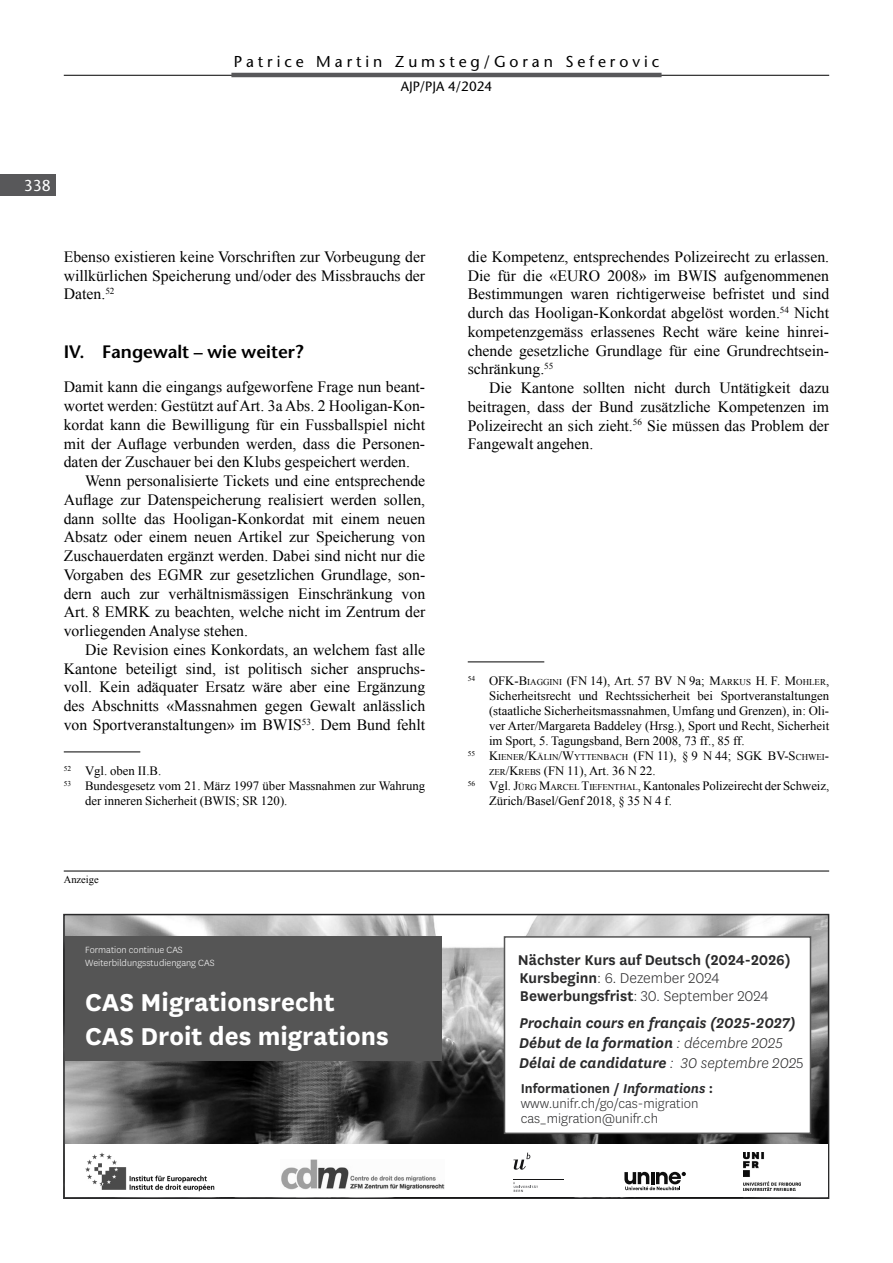
<style>
.page{position:relative;width:893px;height:1263px;background:#fff}
.page>*{position:absolute;margin:0;border:0;box-sizing:border-box;transform-origin:0 0}
.t1{font:700 28.5px/34.2px "National Uni Fr";color:#fff}
.t2{font:600 18px "Stone Sans Std";color:#000}
.t3{font:italic 600 16.5px/19.8px "National Uni Fr";color:#2a2a2b}
.t4{font:600 16.5px/18px "National Uni Fr";color:#2a2a2b}
.t5{font:15.75px/18.8px "Times New Roman";color:#000;text-align:justify}
.t6{font:500 15.75px "Stone Sans Std";letter-spacing:.25em;color:#000}
.t7{font:500 15.75px "Stone Sans Std";color:#fff}
.t8{font:300 15px/15px "National Uni Fr";color:#2a2a2b}
.t9{font:500 13.5px "Stone Sans Std";color:#000}
.t10{font:12.75px/15px "Times New Roman";color:#000;text-align:justify}
.t11{font:300 10.5px/12.6px "National Uni Fr";color:#fff}
.t12{font:10.5px "Times New Roman";color:#000}
.t13{font:8.85px "Times New Roman";color:#000}
.s1{font-style:inherit}
.s2{font-size:8.85px}
.s3{font-size:12.75px}
.s4{font-weight:300}
.s5{font-weight:300;font-style:normal}
.s6{font-weight:600}
.s7{font-weight:600;font-style:italic}
</style>
<div class="page">
<hr style="left:64px;top:75px;width:765px;height:1px;background:#000">
<div style="left:0;top:174px;width:55px;height:22px;background:#58585a"></div>
<hr style="left:231px;top:73px;width:431px;height:4px;background:#58585a">
<hr style="left:64px;top:752px;width:76px;height:1px;background:#000">
<hr style="left:468px;top:662px;width:76px;height:1px;background:#000">
<hr style="left:64px;top:871px;width:765px;height:1px;background:#000">
<img style="left:66px;top:917px;width:760px;height:227px">
<div style="left:63px;top:914px;width:766px;height:285px;border:2px solid #2a2a2b"></div>
<div style="left:65px;top:1144px;width:763px;height:53px;background:#fff"></div>
<div style="left:504px;top:937px;width:306px;height:196px;background:#fff"></div>
<div style="left:504px;top:936px;width:307px;height:198px;border:2px solid #555"></div>
<img style="left:281px;top:1160px;width:164px;height:29px">
<svg style="left:624px;top:1172px;width:62px;height:18px"></svg>
<svg style="left:513px;top:1152px;width:17px;height:18px"></svg>
<hr style="left:513px;top:1179px;width:51px;height:1px;background:#141415">
<svg style="left:514px;top:1182px;width:24px;height:10px"></svg>
<img style="left:85px;top:1152px;width:130px;height:40px">
<div style="left:65px;top:936px;width:377px;height:124px;background:#555"></div>
<img style="left:744px;top:1152px;width:56px;height:38px">
<p class="t6" style="left:234px;top:52px;width:427px">Patrice Martin Zumsteg/Goran Seferovic</p>
<p class="t9" style="left:401px;top:79px;width:93px">AJP/PJA 4/2024</p>
<p class="t7" style="left:24px;top:176px;width:29px">338</p>
<p class="t5" style="left:64px;top:247px;width:363px">Ebenso existieren keine Vorschriften zur Vorbeugung der willkürlichen Speicherung und/oder des Missbrauchs der Daten.<sup>52</sup></p>
<p class="t2" style="left:64px;top:341px;width:241px">IV. Fangewalt – wie weiter?</p>
<p class="t5" style="left:64px;top:377px;width:363px">Damit kann die eingangs aufgeworfene Frage nun beant-</p>
<p class="t5" style="left:64px;top:396px;width:363px">wortet werden: Gestützt auf Art. 3a Abs. 2 Hooligan-Kon-</p>
<p class="t5" style="left:64px;top:415px;width:363px">kordat kann die Bewilligung für ein Fussballspiel nicht</p>
<p class="t5" style="left:64px;top:434px;width:362px">mit der Auflage verbunden werden, dass die Personen-</p>
<p class="t5" style="left:64px;top:452px;width:348px">daten der Zuschauer bei den Klubs gespeichert werden.</p>
<p class="t5" style="left:85px;top:471px;width:342px">Wenn personalisierte Tickets und eine entsprechende</p>
<p class="t5" style="left:64px;top:490px;width:363px">Auflage zur Datenspeicherung realisiert werden sollen,</p>
<p class="t5" style="left:64px;top:509px;width:363px">dann sollte das Hooligan-Konkordat mit einem neuen</p>
<p class="t5" style="left:64px;top:527px;width:363px">Absatz oder einem neuen Artikel zur Speicherung von</p>
<p class="t5" style="left:64px;top:546px;width:363px">Zuschauerdaten ergänzt werden. Dabei sind nicht nur die</p>
<p class="t5" style="left:64px;top:565px;width:363px">Vorgaben des EGMR zur gesetzlichen Grundlage, son-</p>
<p class="t5" style="left:64px;top:584px;width:363px">dern auch zur verhältnismässigen Einschränkung von</p>
<p class="t5" style="left:64px;top:602px;width:363px">Art. 8 EMRK zu beachten, welche nicht im Zentrum der</p>
<p class="t5" style="left:64px;top:621px;width:186px">vorliegenden Analyse stehen.</p>
<p class="t5" style="left:85px;top:640px;width:342px">Die Revision eines Konkordats, an welchem fast alle</p>
<p class="t5" style="left:64px;top:659px;width:363px">Kantone beteiligt sind, ist politisch sicher anspruchs-</p>
<p class="t5" style="left:64px;top:677px;width:363px">voll. Kein adäquater Ersatz wäre aber eine Ergänzung</p>
<p class="t5" style="left:64px;top:696px;width:363px">des Abschnitts «Massnahmen gegen Gewalt anlässlich</p>
<p class="t5" style="left:64px;top:715px;width:363px">von Sportveranstaltungen» im BWIS<sup>53</sup>. Dem Bund fehlt</p>
<p class="t10" style="left:64px;top:763px;width:99px"><sup>52</sup> Vgl. oben II.B.</p>
<p class="t10" style="left:64px;top:778px;width:363px"><sup>53</sup> Bundesgesetz vom 21. März 1997 über Massnahmen zur Wahrung</p>
<p class="t10" style="left:85px;top:793px;width:204px">der inneren Sicherheit (BWIS; SR 120).</p>
<p class="t12" style="left:64px;top:872px;width:36px">Anzeige</p>
<p class="t11" style="left:85px;top:943px;width:131px">Formation continue CAS<br>Weiterbildungsstudiengang CAS</p>
<h1 class="t1" style="left:85px;top:983px;width:305px">CAS Migrationsrecht<br>CAS Droit des migrations</h1>
<p class="t5" style="left:468px;top:247px;width:363px">die Kompetenz, entsprechendes Polizeirecht zu erlassen.<br>Die für die «EURO 2008» im BWIS aufgenommenen Bestimmungen waren richtigerweise befristet und sind durch das Hooligan-Konkordat abgelöst worden.<sup>54</sup> Nicht kompetenzgemäss erlassenes Recht wäre keine hinrei&shy;chende gesetzliche Grundlage für eine Grundrechtsein&shy;schränkung.<sup>55</sup></p>
<p class="t5" style="left:468px;top:378px;width:363px;text-indent:21px">Die Kantone sollten nicht durch Untätigkeit dazu beitragen, dass der Bund zusätzliche Kompetenzen im Polizeirecht an sich zieht.<sup>56</sup> Sie müssen das Problem der Fangewalt angehen.</p>
<p class="t10" style="left:489px;top:673px;width:342px;text-indent:-21px"><sup>54</sup> OFK-<span class="s1">B</span><span class="s2">IAGGINI</span> (FN 14), Art. 57 BV N 9a; <span class="s1">M</span><span class="s2">ARKUS</span> <span class="s1">H. F. M</span><span class="s2">OHLER</span><span class="s1">, </span>Sicherheitsrecht und Rechtssicherheit bei Sportveranstaltungen (staatliche Sicherheitsmassnahmen, Umfang und Grenzen), in: Oli&shy;ver Arter/Margareta Baddeley (Hrsg.), Sport und Recht, Sicherheit im Sport, 5. Tagungsband, Bern 2008, 73 ff., 85 ff.</p>
<p class="t13" style="left:468px;top:751px;width:363px"><sup>55</sup> <span class="s3">K</span>IENER<span class="s3">/K</span>ÄLIN<span class="s3">/W</span>YTTENBACH <span class="s3">(FN 11), § 9 N 44; SGK BV-</span><span class="s3">S</span> CHWEI<span class="s3">-</span></p>
<p class="t10" style="left:489px;top:763px;width:168px"><span class="s2">ZER</span><span class="s1">/K</span><span class="s2">REBS</span> (FN 11), Art. 36 N 22.</p>
<p class="t10" style="left:468px;top:778px;width:363px"><sup>56</sup> Vgl. <span class="s1">J</span><span class="s2">ÜRG</span> <span class="s1">M</span><span class="s2">ARCEL</span> <span class="s1">T</span><span class="s2">IEFENTHAL</span><span class="s1">,</span> Kantonales Polizeirecht der Schweiz,</p>
<p class="t10" style="left:489px;top:793px;width:184px">Zürich/Basel/Genf 2018, § 35 N 4 f.</p>
<p class="t4" style="left:518px;top:950px;width:274px">Nächster Kurs auf Deutsch (2024-2026)<br>Kursbeginn<span class="s4">: 6. Dezember 2024<br></span>Bewerbungsfrist<span class="s4">: 30. September 2024</span></p>
<p class="t3" style="left:519px;top:1012px;width:286px">Prochain cours en français (2025-2027)<br>Début de la formation <span class="s4">: décembre 2025<br></span>Délai de candidature <span class="s4">: 30 septembre 202</span><span class="s5">5</span></p>
<p class="t8" style="left:521px;top:1080px;width:194px"><span class="s6">Informationen /</span> <span class="s7">Informations</span> <span class="s6">: </span>www.unifr.ch/go/cas-migration cas_migration@unifr.ch</p>
</div>
